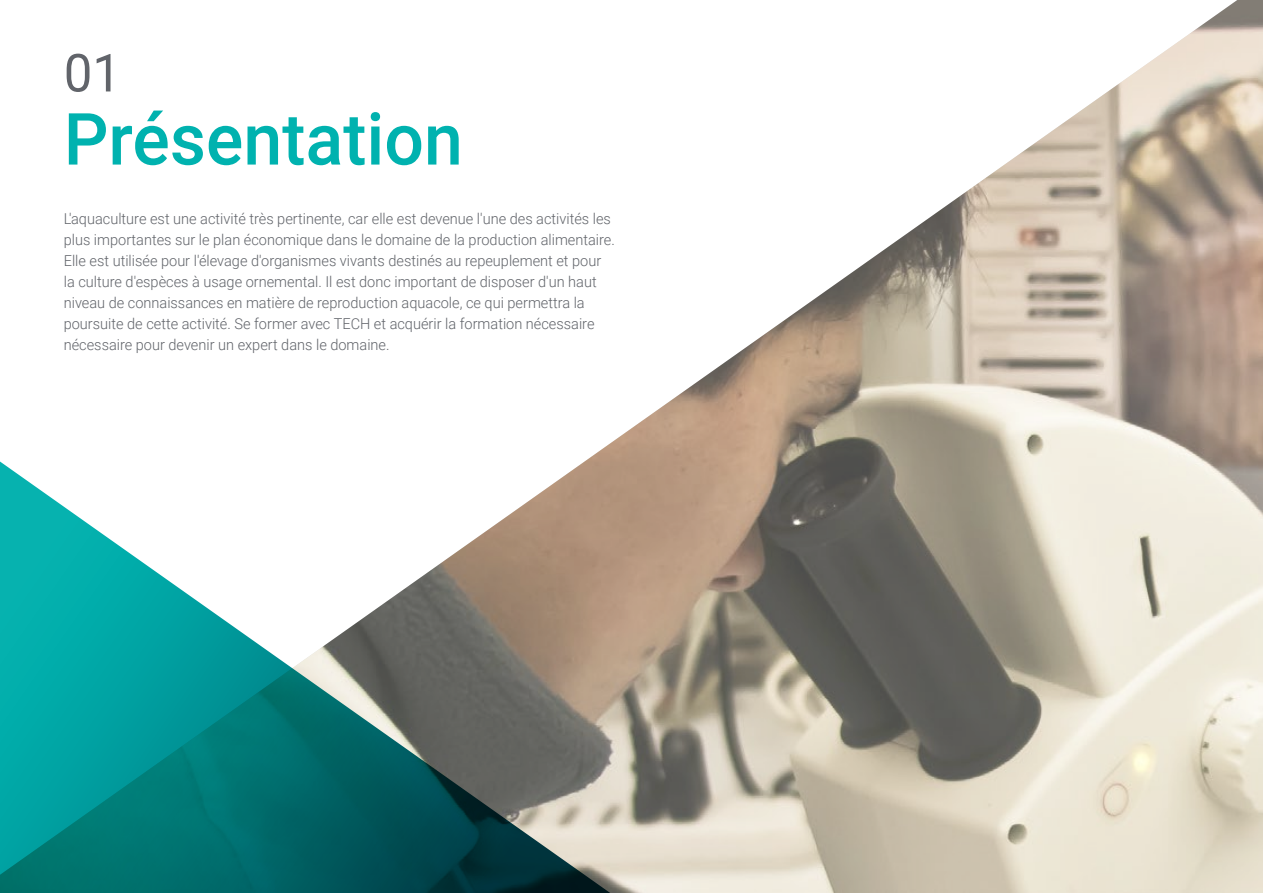
<style>
.page{position:relative;width:1263px;height:893px;background:#fff}
.page>*{position:absolute;margin:0;border:0;box-sizing:border-box;transform-origin:0 0}
.t1{font:500 72px "Roboto";color:#00b2af}
.t2{font:52.5px "Roboto";color:#61646a}
.t3{font:300 15px/21px "Roboto";color:#61646a}
</style>
<div class="page">
<img style="left:606px;top:0;width:657px;height:893px">
<svg style="left:0;top:446px;width:640px;height:447px"></svg>
<h2 class="t2" style="left:64px;top:36px;width:59px">01</h2>
<h1 class="t1" style="left:64px;top:89px;width:401px">Présentation</h1>
<p class="t3" style="left:64px;top:207px;width:553px">L'aquaculture est une activité très pertinente, car elle est devenue l'une des activités les plus importantes sur le plan économique dans le domaine de la production alimentaire.<br>Elle est utilisée pour l'élevage d'organismes vivants destinés au repeuplement et pour la culture d'espèces à usage ornemental. Il est donc important de disposer d'un haut niveau de connaissances en matière de reproduction aquacole, ce qui permettra la poursuite de cette activité. Se former avec TECH et acquérir la formation nécessaire nécessaire pour devenir un expert dans le domaine.</p>
</div>
